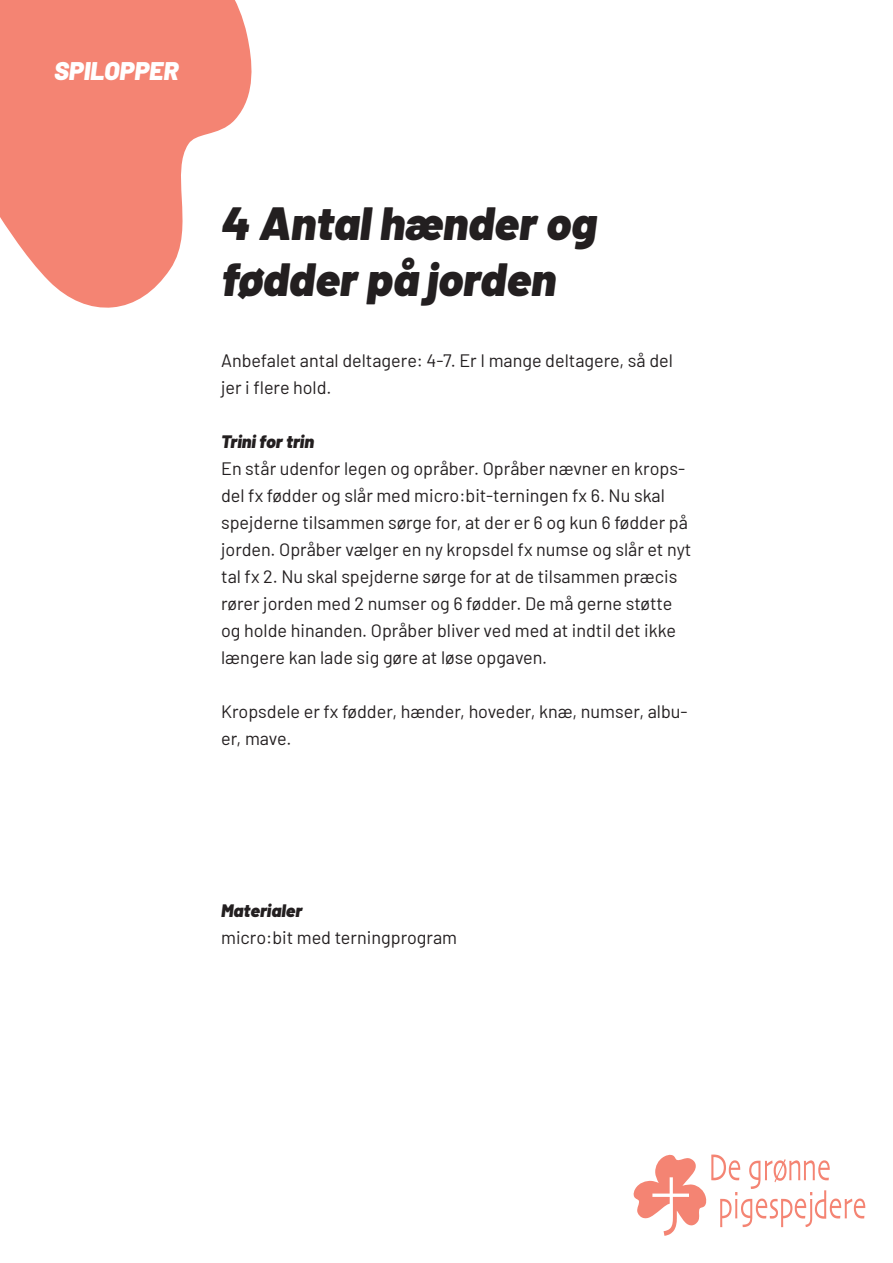
<style>
.page{position:relative;width:893px;height:1263px;background:#fff}
.page>*{position:absolute;margin:0;border:0;box-sizing:border-box;transform-origin:0 0}
.t1{font:italic 900 46.5px/55.8px "Barlow";color:#231f20}
.t2{font:italic 900 25.5px "Barlow";color:#fff}
.t3{font:18px/27px "Barlow";color:#231f20}
.t4{font:italic 900 18px "Barlow";color:#231f20}
</style>
<div class="page">
<svg style="left:0;top:0;width:252px;height:308px;fill:#f48473"></svg>
<svg style="left:633px;top:1154px;width:232px;height:82px"></svg>
<h2 class="t2" style="left:54px;top:51px;width:126px">SPILOPPER</h2>
<h1 class="t1" style="left:221px;top:192px;width:377px">4 Antal hænder og fødder på jorden</h1>
<p class="t3" style="left:221px;top:345px;width:453px">Anbefalet antal deltagere: 4-7. Er I mange deltagere, så del jer i flere hold.</p>
<p class="t4" style="left:221px;top:428px;width:94px">Trini for trin</p>
<p class="t3" style="left:221px;top:453px;width:472px">En står udenfor legen og opråber. Opråber nævner en krops&shy;del fx fødder og slår med micro:bit-terningen fx 6. Nu skal spejderne tilsammen sørge for, at der er 6 og kun 6 fødder på jorden. Opråber vælger en ny kropsdel fx numse og slår et nyt tal fx 2. Nu skal spejderne sørge for at de tilsammen præcis rører jorden med 2 numser og 6 fødder. De må gerne støtte og holde hinanden. Opråber bliver ved med at indtil det ikke længere kan lade sig gøre at løse opgaven.</p>
<p class="t3" style="left:221px;top:696px;width:468px">Kropsdele er fx fødder, hænder, hoveder, knæ, numser, albu&shy;er, mave.</p>
<p class="t4" style="left:221px;top:897px;width:83px">Materialer</p>
<p class="t3" style="left:221px;top:923px;width:238px">micro:bit med terningprogram</p>
</div>
